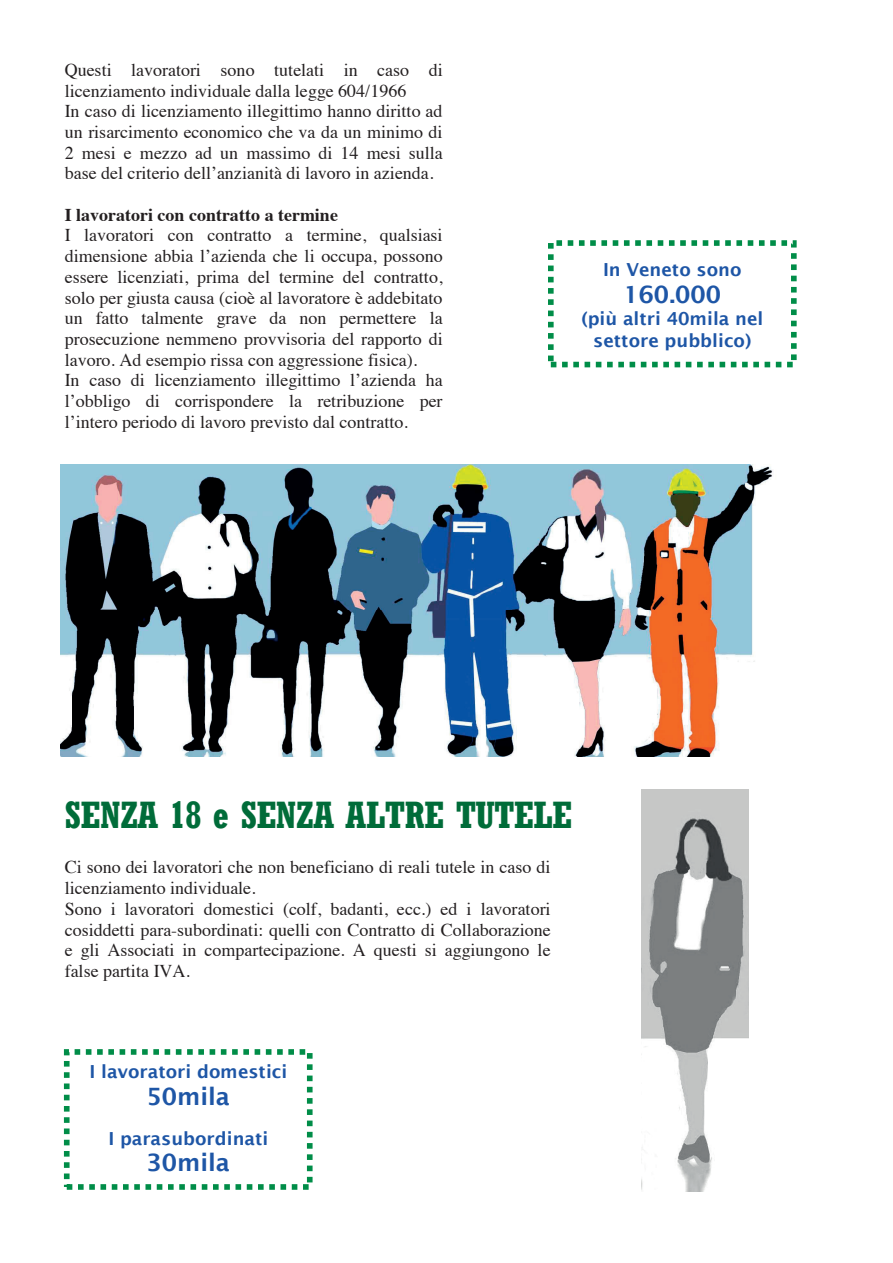
<style>
.page{position:relative;width:893px;height:1263px;background:#fff}
.page>*{position:absolute;margin:0;border:0;box-sizing:border-box;transform-origin:0 0}
.t1{font:700 37.5px "Rockwell Condensed";letter-spacing:-.01em;color:#006c39}
.t2{font:700 24px "Lucida Sans";color:#1e56a6}
.t3{font:18px/20.7px "Times";color:#231f20}
.t4{font:700 18px/21.5px "Lucida Sans";color:#1e56a6;text-align:center}
.t5{font:700 18px "Times";color:#231f20}
</style>
<div class="page">
<img style="left:60px;top:465px;width:713px;height:291px">
<div style="left:548px;top:240px;width:249px;height:127px;border:6px dashed #008d48"></div>
<div style="left:64px;top:1049px;width:249px;height:141px;border:6px dashed #008d48"></div>
<img style="left:642px;top:790px;width:107px;height:401px">
<p class="t3" style="left:65px;top:58px;width:380px">Questi lavoratori sono tutelati in caso di licenziamento individuale dalla legge 604/1966<br>In caso di licenziamento illegittimo hanno diritto ad un risarcimento economico che va da un minimo di 2 mesi e mezzo ad un massimo di 14 mesi sulla base del criterio dell’anzianità di lavoro in azienda.</p>
<p class="t5" style="left:65px;top:198px;width:275px">I lavoratori con contratto a termine</p>
<p class="t3" style="left:65px;top:224px;width:380px">I lavoratori con contratto a termine, qualsiasi dimensione abbia l’azienda che li occupa, possono essere licenziati, prima del termine del contratto, solo per giusta causa (cioè al lavoratore è addebitato un fatto talmente grave da non permettere la prosecuzione nemmeno provvisoria del rapporto di lavoro. Ad esempio rissa con aggressione fisica).<br>In caso di licenziamento illegittimo l’azienda ha l’obbligo di corrispondere la retribuzione per l’intero periodo di lavoro previsto dal contratto.</p>
<p class="t4" style="left:603px;top:258px;width:140px">In Veneto sono</p>
<h2 class="t2" style="left:623px;top:281px;width:99px">160.000</h2>
<p class="t4" style="left:581px;top:308px;width:183px">(più altri 40mila nel settore pubblico)</p>
<h1 class="t1" style="left:65px;top:792px;width:509px">SENZA 18 e SENZA ALTRE TUTELE</h1>
<p class="t3" style="left:65px;top:855px;width:488px">Ci sono dei lavoratori che non beneficiano di reali tutele in caso di licenziamento individuale.<br>Sono i lavoratori domestici (colf, badanti, ecc.) ed i lavoratori cosiddetti para-subordinati: quelli con Contratto di Collaborazione e gli Associati in compartecipazione. A questi si aggiungono le false partita IVA.</p>
<p class="t4" style="left:89px;top:1060px;width:199px">I lavoratori domestici</p>
<h2 class="t2" style="left:146px;top:1082px;width:85px">50mila</h2>
<p class="t4" style="left:108px;top:1127px;width:162px">I parasubordinati</p>
<h2 class="t2" style="left:146px;top:1149px;width:85px">30mila</h2>
</div>
